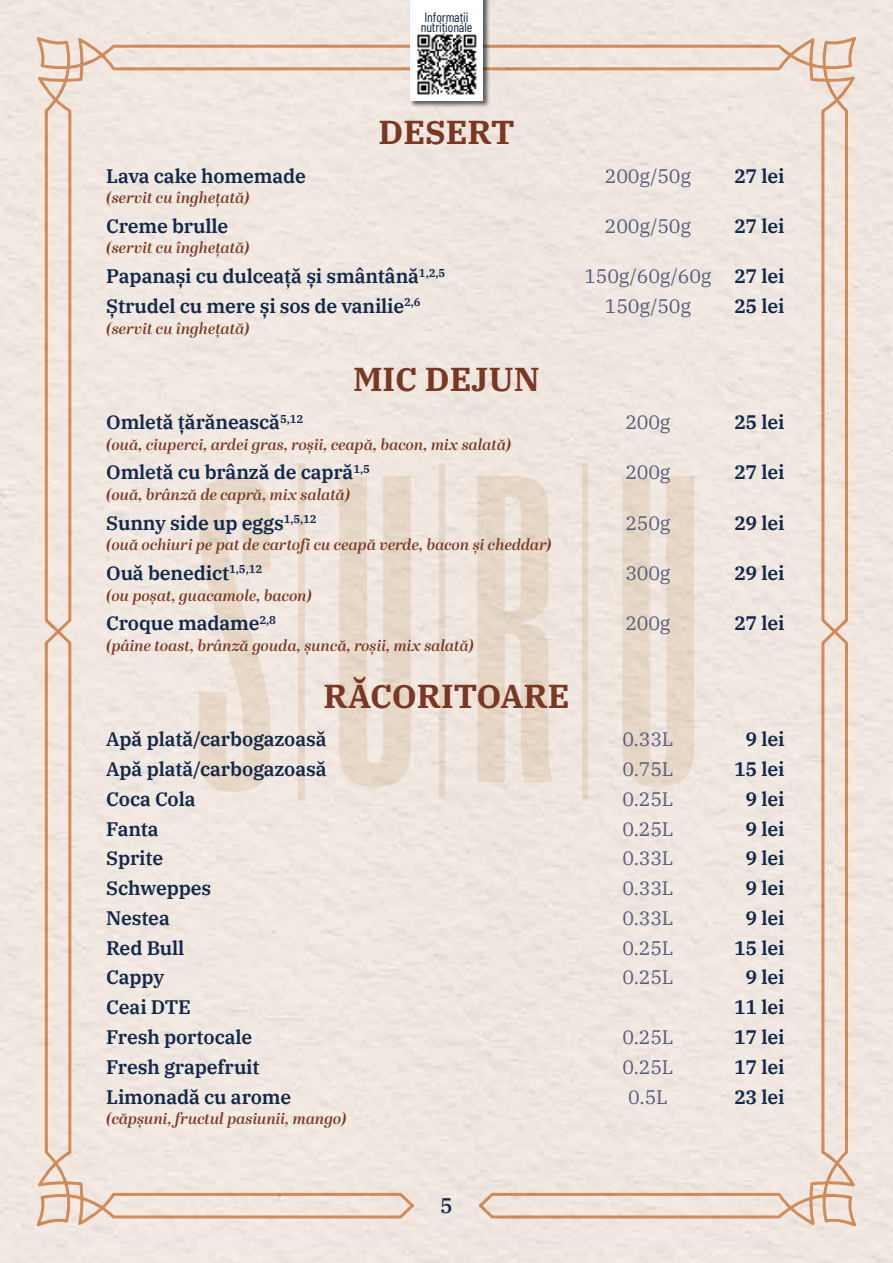
<style>
.page{position:relative;width:893px;height:1263px;background:#fff}
.page>*{position:absolute;margin:0;border:0;box-sizing:border-box;transform-origin:0 0}
.t1{font:700 33px "IBM Plex Serif";color:#7b3722}
.t2{font:500 21px "IBM Plex Serif";color:#11284b}
.t3{font:600 19.5px "IBM Plex Serif";letter-spacing:-.01em;color:#11284b}
.t4{font:19.5px "IBM Plex Serif";letter-spacing:-.01em;color:#555d7c}
.t5{font:italic 600 15.75px "Abril Display";letter-spacing:.01em;color:#7b3722}
.t6{font:13.5px/10.2px "Barlow Condensed";letter-spacing:-.01em;color:#11284b}
.s1{font-weight:600;color:#11284b}
</style>
<div class="page">
<div style="left:36px;top:36px;width:821px;height:1191px;background:#f0e7e0"></div>
<div style="left:298px;top:463px;width:6px;height:336px;background:#e7d8c8"></div>
<div style="left:439px;top:463px;width:6px;height:336px;background:#e5d6c6"></div>
<div style="left:582px;top:463px;width:6px;height:336px;background:#e5d6c6"></div>
<svg style="left:199px;top:476px;width:72px;height:316px"></svg>
<svg style="left:339px;top:476px;width:72px;height:311px"></svg>
<svg style="left:477px;top:476px;width:76px;height:306px"></svg>
<svg style="left:622px;top:476px;width:72px;height:311px"></svg>
<div style="left:409px;top:0;width:81px;height:108px;background:#000;opacity:.6"></div>
<div style="left:410px;top:0;width:73px;height:101px;background:#fff"></div>
<img style="left:417px;top:34px;width:60px;height:61px">
<p class="t6" style="left:421px;top:12px;width:53px">Informații nutriționale</p>
<h1 class="t1" style="left:378px;top:106px;width:137px">DESERT</h1>
<p class="t3" style="left:106px;top:160px;width:201px">Lava cake homemade</p>
<p class="t4" style="left:605px;top:161px;width:88px">200g/50g</p>
<p class="t3" style="left:734px;top:160px;width:52px">27 lei</p>
<p class="t5" style="left:106px;top:187px;width:145px">(servit cu înghețată)</p>
<p class="t3" style="left:106px;top:211px;width:124px">Creme brulle</p>
<p class="t4" style="left:605px;top:211px;width:88px">200g/50g</p>
<p class="t3" style="left:734px;top:211px;width:52px">27 lei</p>
<p class="t5" style="left:106px;top:237px;width:145px">(servit cu înghețată)</p>
<p class="t3" style="left:106px;top:261px;width:340px">Papanași cu dulceață și smântână<sup>1,2,5</sup></p>
<p class="t4" style="left:584px;top:261px;width:202px">150g/60g/60g <span class="s1">27 lei</span></p>
<p class="t3" style="left:106px;top:291px;width:316px">Ștrudel cu mere și sos de vanilie<sup>2,6</sup></p>
<p class="t4" style="left:605px;top:291px;width:88px">150g/50g</p>
<p class="t3" style="left:734px;top:291px;width:52px">25 lei</p>
<p class="t5" style="left:106px;top:317px;width:145px">(servit cu înghețată)</p>
<h1 class="t1" style="left:353px;top:353px;width:188px">MIC DEJUN</h1>
<p class="t3" style="left:106px;top:407px;width:198px">Omletă țărănească<sup>5,12</sup></p>
<p class="t4" style="left:625px;top:407px;width:47px">200g</p>
<p class="t3" style="left:734px;top:407px;width:52px">25 lei</p>
<p class="t5" style="left:106px;top:433px;width:407px">(ouă, ciuperci, ardei gras, roșii, ceapă, bacon, mix salată)</p>
<p class="t3" style="left:106px;top:457px;width:265px">Omletă cu brânză de capră<sup>1,5</sup></p>
<p class="t4" style="left:625px;top:457px;width:47px">200g</p>
<p class="t3" style="left:734px;top:457px;width:52px">27 lei</p>
<p class="t5" style="left:106px;top:483px;width:246px">(ouă, brânză de capră, mix salată)</p>
<p class="t3" style="left:106px;top:507px;width:212px">Sunny side up eggs<sup>1,5,12</sup></p>
<p class="t4" style="left:625px;top:508px;width:47px">250g</p>
<p class="t3" style="left:734px;top:507px;width:52px">29 lei</p>
<p class="t5" style="left:106px;top:534px;width:447px">(ouă ochiuri pe pat de cartofi cu ceapă verde, bacon și cheddar)</p>
<p class="t3" style="left:106px;top:558px;width:157px">Ouă benedict<sup>1,5,12</sup></p>
<p class="t4" style="left:625px;top:558px;width:47px">300g</p>
<p class="t3" style="left:734px;top:558px;width:52px">29 lei</p>
<p class="t5" style="left:106px;top:584px;width:207px">(ou poșat, guacamole, bacon)</p>
<p class="t3" style="left:106px;top:608px;width:171px">Croque madame<sup>2,8</sup></p>
<p class="t4" style="left:625px;top:608px;width:47px">200g</p>
<p class="t3" style="left:734px;top:608px;width:52px">27 lei</p>
<p class="t5" style="left:106px;top:634px;width:369px">(pâine toast, brânză gouda, șuncă, roșii, mix salată)</p>
<h1 class="t1" style="left:323px;top:670px;width:247px">RĂCORITOARE</h1>
<p class="t3" style="left:106px;top:724px;width:222px">Apă plată/carbogazoasă</p>
<p class="t4" style="left:622px;top:724px;width:53px">0.33L</p>
<p class="t3" style="left:746px;top:724px;width:40px">9 lei</p>
<p class="t3" style="left:106px;top:754px;width:222px">Apă plată/carbogazoasă</p>
<p class="t4" style="left:622px;top:754px;width:53px">0.75L</p>
<p class="t3" style="left:734px;top:754px;width:52px">15 lei</p>
<p class="t3" style="left:106px;top:784px;width:91px">Coca Cola</p>
<p class="t4" style="left:622px;top:784px;width:53px">0.25L</p>
<p class="t3" style="left:746px;top:784px;width:40px">9 lei</p>
<p class="t3" style="left:106px;top:813px;width:54px">Fanta</p>
<p class="t4" style="left:622px;top:814px;width:53px">0.25L</p>
<p class="t3" style="left:746px;top:813px;width:40px">9 lei</p>
<p class="t3" style="left:106px;top:843px;width:58px">Sprite</p>
<p class="t4" style="left:622px;top:843px;width:53px">0.33L</p>
<p class="t3" style="left:746px;top:843px;width:40px">9 lei</p>
<p class="t3" style="left:106px;top:873px;width:107px">Schweppes</p>
<p class="t4" style="left:622px;top:873px;width:53px">0.33L</p>
<p class="t3" style="left:746px;top:873px;width:40px">9 lei</p>
<p class="t3" style="left:106px;top:903px;width:65px">Nestea</p>
<p class="t4" style="left:622px;top:903px;width:53px">0.33L</p>
<p class="t3" style="left:746px;top:903px;width:40px">9 lei</p>
<p class="t3" style="left:106px;top:932px;width:80px">Red Bull</p>
<p class="t4" style="left:622px;top:933px;width:53px">0.25L</p>
<p class="t3" style="left:734px;top:932px;width:52px">15 lei</p>
<p class="t3" style="left:106px;top:962px;width:59px">Cappy</p>
<p class="t4" style="left:622px;top:962px;width:53px">0.25L</p>
<p class="t3" style="left:746px;top:962px;width:40px">9 lei</p>
<p class="t3" style="left:106px;top:992px;width:86px">Ceai DTE</p>
<p class="t3" style="left:734px;top:992px;width:52px">11 lei</p>
<p class="t3" style="left:106px;top:1022px;width:148px">Fresh portocale</p>
<p class="t4" style="left:622px;top:1022px;width:53px">0.25L</p>
<p class="t3" style="left:734px;top:1022px;width:52px">17 lei</p>
<p class="t3" style="left:106px;top:1051px;width:155px">Fresh grapefruit</p>
<p class="t4" style="left:622px;top:1052px;width:53px">0.25L</p>
<p class="t3" style="left:734px;top:1051px;width:52px">17 lei</p>
<p class="t3" style="left:106px;top:1081px;width:186px">Limonadă cu arome</p>
<p class="t4" style="left:628px;top:1081px;width:41px">0.5L</p>
<p class="t3" style="left:734px;top:1081px;width:52px">23 lei</p>
<p class="t5" style="left:106px;top:1107px;width:242px">(căpșuni, fructul pasiunii, mango)</p>
<p class="t2" style="left:440px;top:1189px;width:14px">5</p>
</div>
